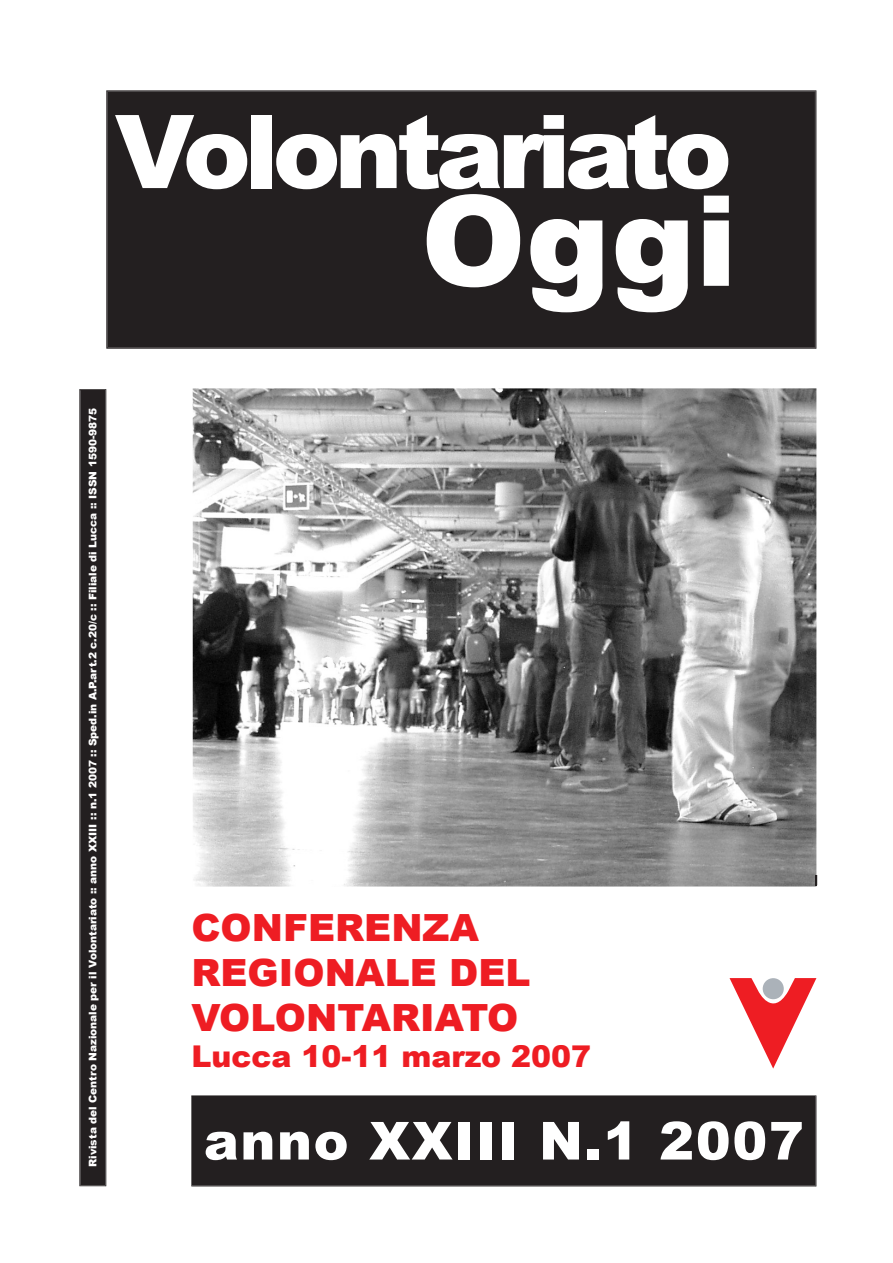
<style>
.page{position:relative;width:893px;height:1263px;background:#fff}
.page>*{position:absolute;margin:0;border:0;box-sizing:border-box;transform-origin:0 0}
.t1{font:900 126px "Arial";color:#fff}
.t2{font:900 102px "Arial";letter-spacing:-.06em;color:#fff}
.t3{font:900 52.5px "Arial";letter-spacing:.03em;color:#fff}
.t4{font:900 37.5px/45px "Arial";color:#ee1d23}
.t5{font:900 30px "Arial";color:#ee1d23}
.t6{font:900 10.5px "Arial";color:#fff}
</style>
<div class="page">
<img style="left:193px;top:388px;width:623px;height:498px">
<div style="left:192px;top:1096px;width:624px;height:90px;background:#231f20"></div>
<div style="left:107px;top:91px;width:709px;height:257px;background:#231f20"></div>
<div style="left:115px;top:115px;width:613px;height:74px;background:#231f20"></div>
<svg style="left:79px;top:389px;width:27px;height:797px;background:#292526"></svg>
<svg style="left:729px;top:978px;width:87px;height:90px"></svg>
<div style="left:763px;top:978px;width:21px;height:21px;background:#abb2b9;border-radius:50%"></div>
<h2 class="t2" style="left:115px;top:78px;width:619px">Volontariato</h2>
<h1 class="t1" style="left:421px;top:149px;width:318px">Oggi</h1>
<p class="t6" style="left:85px;top:1167px;width:761px;rotate:-90deg">Rivista del Centro Nazionale per il Volontariato :: anno XXIII :: n.1 2007 :: Sped.in A.P.art.2 c.20/c :: Filiale di Lucca :: ISSN 1590-9875</p>
<h3 class="t4" style="left:191px;top:904px;width:341px">CONFERENZA<br>REGIONALE DEL<br>VOLONTARIATO</h3>
<h3 class="t5" style="left:191px;top:1035px;width:401px">Lucca 10-11 marzo 2007</h3>
<h3 class="t3" style="left:204px;top:1103px;width:602px">anno XXIII N.1 2007</h3>
</div>
